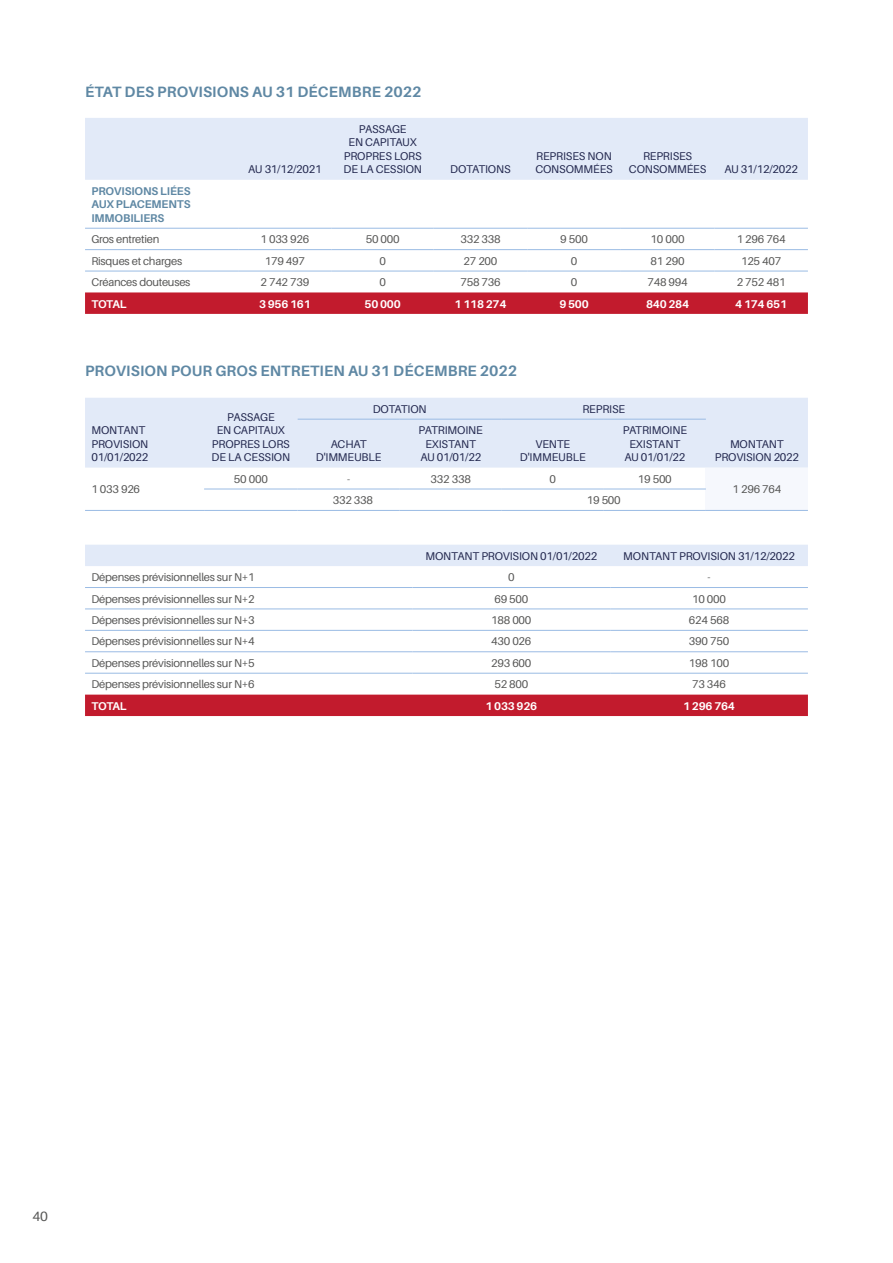
<style>
.page{position:relative;width:893px;height:1263px;background:#fff}
.page>*{position:absolute;margin:0;border:0;box-sizing:border-box;transform-origin:0 0}
.t1{font:700 15px "Aileron";letter-spacing:.01em;color:#5f88a4}
.t2{font:13.5px "Aileron";color:#575756}
.t3{font:11.25px "Aileron";letter-spacing:-.02em;color:#575756}
.t4{font:11.25px/13.5px "Aileron";letter-spacing:-.01em;color:#21264d;text-align:center}
.t5{font:700 11.25px "Aileron";letter-spacing:-.02em;color:#fff}
.t6{font:700 11.25px/13.5px "Aileron";letter-spacing:-.01em;color:#5f88a4;text-align:justify}
</style>
<div class="page">
<div style="left:85px;top:118px;width:723px;height:62px;background:#e2eaf8"></div>
<svg style="left:85px;top:292px;width:723px;height:22px;background:#c32032"></svg>
<hr style="left:85px;top:228px;width:153px;height:1px;background:#9abbe4">
<hr style="left:238px;top:228px;width:94px;height:1px;background:#9abbe4">
<hr style="left:332px;top:228px;width:102px;height:1px;background:#9abbe4">
<hr style="left:434px;top:228px;width:93px;height:1px;background:#9abbe4">
<hr style="left:527px;top:228px;width:94px;height:1px;background:#9abbe4">
<hr style="left:621px;top:228px;width:93px;height:1px;background:#9abbe4">
<hr style="left:714px;top:228px;width:94px;height:1px;background:#9abbe4">
<hr style="left:85px;top:249px;width:153px;height:1px;background:#9abbe4">
<hr style="left:238px;top:249px;width:94px;height:1px;background:#9abbe4">
<hr style="left:332px;top:249px;width:102px;height:1px;background:#9abbe4">
<hr style="left:434px;top:249px;width:93px;height:1px;background:#9abbe4">
<hr style="left:527px;top:249px;width:94px;height:1px;background:#9abbe4">
<hr style="left:621px;top:249px;width:93px;height:1px;background:#9abbe4">
<hr style="left:714px;top:249px;width:94px;height:1px;background:#9abbe4">
<hr style="left:85px;top:271px;width:153px;height:1px;background:#9abbe4">
<hr style="left:238px;top:271px;width:94px;height:1px;background:#9abbe4">
<hr style="left:332px;top:271px;width:102px;height:1px;background:#9abbe4">
<hr style="left:434px;top:271px;width:93px;height:1px;background:#9abbe4">
<hr style="left:527px;top:271px;width:94px;height:1px;background:#9abbe4">
<hr style="left:621px;top:271px;width:93px;height:1px;background:#9abbe4">
<hr style="left:714px;top:271px;width:94px;height:1px;background:#9abbe4">
<div style="left:85px;top:545px;width:723px;height:21px;background:#e2eaf8"></div>
<div style="left:85px;top:695px;width:723px;height:21px;background:#c21b2d"></div>
<hr style="left:85px;top:587px;width:327px;height:1px;background:#9abbe4">
<hr style="left:412px;top:587px;width:198px;height:1px;background:#9abbe4">
<hr style="left:610px;top:587px;width:198px;height:1px;background:#9abbe4">
<hr style="left:85px;top:609px;width:327px;height:1px;background:#9abbe4">
<hr style="left:412px;top:609px;width:198px;height:1px;background:#9abbe4">
<hr style="left:610px;top:609px;width:198px;height:1px;background:#9abbe4">
<hr style="left:85px;top:630px;width:327px;height:1px;background:#9abbe4">
<hr style="left:412px;top:630px;width:198px;height:1px;background:#9abbe4">
<hr style="left:610px;top:630px;width:198px;height:1px;background:#9abbe4">
<hr style="left:85px;top:651px;width:327px;height:1px;background:#9abbe4">
<hr style="left:412px;top:651px;width:198px;height:1px;background:#9abbe4">
<hr style="left:610px;top:651px;width:198px;height:1px;background:#9abbe4">
<hr style="left:85px;top:673px;width:327px;height:1px;background:#9abbe4">
<hr style="left:412px;top:673px;width:198px;height:1px;background:#9abbe4">
<hr style="left:610px;top:673px;width:198px;height:1px;background:#9abbe4">
<div style="left:85px;top:398px;width:723px;height:70px;background:#e2eaf8"></div>
<div style="left:706px;top:468px;width:102px;height:42px;background:#f6f8fd"></div>
<hr style="left:298px;top:419px;width:102px;height:1px;background:#9abbe4">
<hr style="left:400px;top:419px;width:102px;height:1px;background:#9abbe4">
<hr style="left:502px;top:419px;width:102px;height:1px;background:#9abbe4">
<hr style="left:604px;top:419px;width:102px;height:1px;background:#9abbe4">
<hr style="left:204px;top:489px;width:94px;height:1px;background:#9abbe4">
<hr style="left:298px;top:489px;width:102px;height:1px;background:#9abbe4">
<hr style="left:400px;top:489px;width:102px;height:1px;background:#9abbe4">
<hr style="left:502px;top:489px;width:102px;height:1px;background:#9abbe4">
<hr style="left:604px;top:489px;width:102px;height:1px;background:#9abbe4">
<hr style="left:204px;top:510px;width:94px;height:1px;background:#9abbe4">
<hr style="left:298px;top:510px;width:102px;height:1px;background:#9abbe4">
<hr style="left:400px;top:510px;width:102px;height:1px;background:#9abbe4">
<hr style="left:502px;top:510px;width:102px;height:1px;background:#9abbe4">
<hr style="left:604px;top:510px;width:102px;height:1px;background:#9abbe4">
<hr style="left:706px;top:510px;width:102px;height:1px;background:#9abbe4">
<hr style="left:85px;top:510px;width:119px;height:1px;background:#9abbe4">
<h1 class="t1" style="left:85px;top:83px;width:338px">ÉTAT DES PROVISIONS AU 31 DÉCEMBRE 2022</h1>
<p class="t4" style="left:248px;top:163px;width:75px">AU 31/12/2021</p>
<p class="t4" style="left:343px;top:122px;width:80px">PASSAGE<br>EN CAPITAUX<br>PROPRES LORS<br>DE LA CESSION</p>
<p class="t4" style="left:450px;top:163px;width:62px">DOTATIONS</p>
<p class="t4" style="left:535px;top:149px;width:79px;text-align:left">REPRISES NON<br>CONSOMMÉES</p>
<p class="t4" style="left:629px;top:149px;width:79px">REPRISES<br>CONSOMMÉES</p>
<p class="t4" style="left:724px;top:163px;width:75px">AU 31/12/2022</p>
<p class="t6" style="left:91px;top:184px;width:101px">PROVISIONS LIÉES AUX PLACEMENTS IMMOBILIERS</p>
<p class="t3" style="left:91px;top:233px;width:69px">Gros entretien</p>
<p class="t3" style="left:261px;top:233px;width:50px">1 033 926</p>
<p class="t3" style="left:366px;top:233px;width:35px">50 000</p>
<p class="t3" style="left:460px;top:233px;width:42px">332 338</p>
<p class="t3" style="left:560px;top:233px;width:29px">9 500</p>
<p class="t3" style="left:651px;top:233px;width:35px">10 000</p>
<p class="t3" style="left:737px;top:233px;width:50px">1 296 764</p>
<p class="t3" style="left:91px;top:255px;width:92px">Risques et charges</p>
<p class="t3" style="left:265px;top:255px;width:42px">179 497</p>
<p class="t3" style="left:379px;top:255px;width:8px">0</p>
<p class="t3" style="left:464px;top:255px;width:35px">27 200</p>
<p class="t3" style="left:571px;top:255px;width:8px">0</p>
<p class="t3" style="left:651px;top:255px;width:35px">81 290</p>
<p class="t3" style="left:741px;top:255px;width:42px">125 407</p>
<p class="t3" style="left:91px;top:276px;width:101px">Créances douteuses</p>
<p class="t3" style="left:261px;top:276px;width:50px">2 742 739</p>
<p class="t3" style="left:379px;top:276px;width:8px">0</p>
<p class="t3" style="left:460px;top:276px;width:42px">758 736</p>
<p class="t3" style="left:571px;top:276px;width:8px">0</p>
<p class="t3" style="left:647px;top:276px;width:42px">748 994</p>
<p class="t3" style="left:737px;top:276px;width:50px">2 752 481</p>
<p class="t5" style="left:91px;top:297px;width:37px">TOTAL</p>
<p class="t5" style="left:259px;top:297px;width:53px">3 956 161</p>
<p class="t5" style="left:365px;top:297px;width:38px">50 000</p>
<p class="t5" style="left:455px;top:297px;width:53px">1 118 274</p>
<p class="t5" style="left:559px;top:297px;width:31px">9 500</p>
<p class="t5" style="left:646px;top:297px;width:45px">840 284</p>
<p class="t5" style="left:735px;top:297px;width:53px">4 174 651</p>
<h1 class="t1" style="left:85px;top:363px;width:434px">PROVISION POUR GROS ENTRETIEN AU 31 DÉCEMBRE 2022</h1>
<p class="t4" style="left:91px;top:424px;width:58px;text-align:left">MONTANT<br>PROVISION<br>01/01/2022</p>
<p class="t3" style="left:91px;top:483px;width:50px">1 033 926</p>
<p class="t4" style="left:212px;top:410px;width:80px">PASSAGE<br>EN CAPITAUX<br>PROPRES LORS<br>DE LA CESSION</p>
<p class="t4" style="left:373px;top:402px;width:55px">DOTATION</p>
<p class="t4" style="left:582px;top:402px;width:44px">REPRISE</p>
<p class="t4" style="left:316px;top:437px;width:67px">ACHAT<br>D'IMMEUBLE</p>
<p class="t4" style="left:419px;top:424px;width:66px">PATRIMOINE<br>EXISTANT<br>AU 01/01/22</p>
<p class="t4" style="left:520px;top:437px;width:67px">VENTE<br>D'IMMEUBLE</p>
<p class="t4" style="left:623px;top:424px;width:66px">PATRIMOINE<br>EXISTANT<br>AU 01/01/22</p>
<p class="t3" style="left:234px;top:473px;width:35px">50 000</p>
<p class="t3" style="left:347px;top:473px;width:5px">-</p>
<p class="t3" style="left:431px;top:473px;width:42px">332 338</p>
<p class="t3" style="left:550px;top:473px;width:8px">0</p>
<p class="t3" style="left:638px;top:473px;width:35px">19 500</p>
<p class="t3" style="left:333px;top:494px;width:42px">332 338</p>
<p class="t3" style="left:587px;top:494px;width:35px">19 500</p>
<p class="t4" style="left:715px;top:437px;width:86px">MONTANT<br>PROVISION 2022</p>
<p class="t3" style="left:732px;top:483px;width:50px">1 296 764</p>
<p class="t4" style="left:425px;top:549px;width:173px">MONTANT PROVISION 01/01/2022</p>
<p class="t4" style="left:623px;top:549px;width:173px">MONTANT PROVISION 31/12/2022</p>
<p class="t3" style="left:91px;top:571px;width:165px">Dépenses prévisionnelles sur N+1</p>
<p class="t3" style="left:508px;top:571px;width:8px">0</p>
<p class="t3" style="left:707px;top:571px;width:5px">-</p>
<p class="t3" style="left:91px;top:592px;width:165px">Dépenses prévisionnelles sur N+2</p>
<p class="t3" style="left:494px;top:592px;width:35px">69 500</p>
<p class="t3" style="left:692px;top:592px;width:35px">10 000</p>
<p class="t3" style="left:91px;top:614px;width:165px">Dépenses prévisionnelles sur N+3</p>
<p class="t3" style="left:491px;top:614px;width:42px">188 000</p>
<p class="t3" style="left:689px;top:614px;width:42px">624 568</p>
<p class="t3" style="left:91px;top:635px;width:165px">Dépenses prévisionnelles sur N+4</p>
<p class="t3" style="left:491px;top:635px;width:42px">430 026</p>
<p class="t3" style="left:689px;top:635px;width:42px">390 750</p>
<p class="t3" style="left:91px;top:657px;width:165px">Dépenses prévisionnelles sur N+5</p>
<p class="t3" style="left:491px;top:657px;width:42px">293 600</p>
<p class="t3" style="left:689px;top:657px;width:42px">198 100</p>
<p class="t3" style="left:91px;top:678px;width:165px">Dépenses prévisionnelles sur N+6</p>
<p class="t3" style="left:494px;top:678px;width:35px">52 800</p>
<p class="t3" style="left:692px;top:678px;width:35px">73 346</p>
<p class="t5" style="left:91px;top:699px;width:37px">TOTAL</p>
<p class="t5" style="left:485px;top:699px;width:53px">1 033 926</p>
<p class="t5" style="left:683px;top:699px;width:53px">1 296 764</p>
<p class="t2" style="left:32px;top:1209px;width:17px">40</p>
</div>
